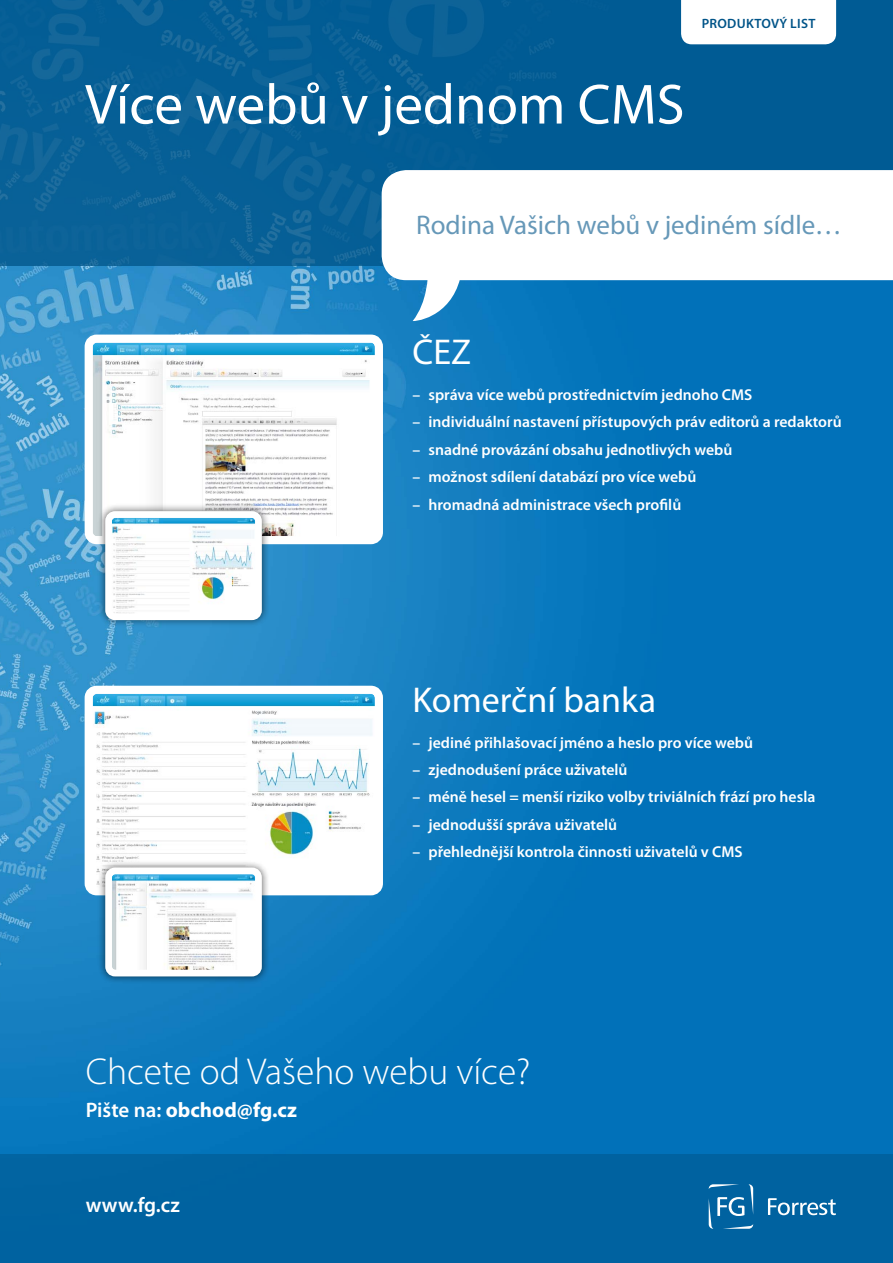
<style>
.page{position:relative;width:893px;height:1263px;background:#fff}
.page>*{position:absolute;margin:0;border:0;box-sizing:border-box;transform-origin:0 0}
.t1{font:57px "Myriad Pro";color:#fff}
.t2{font:300 37.5px "Myriad Pro";color:#fff}
.t3{font:36px "Myriad Pro";color:#fff}
.t4{font:27px "Myriad Pro";color:#6698b8}
.t5{font:700 21px "Myriad Pro";color:#fff}
.t6{font:600 21px "Myriad Pro";letter-spacing:.01em;color:#fff}
.t7{font:600 15.75px "Myriad Pro";color:#fff}
.t8{font:600 13.5px "Myriad Pro";letter-spacing:.02em;color:#005488}
.s1{font-weight:600}
</style>
<div class="page">
<img style="left:0;top:266px;width:893px;height:888px">
<svg style="left:0;top:0;width:893px;height:266px;background:#055e95"></svg>
<div style="left:0;top:1154px;width:893px;height:109px;background:#0062a0"></div>
<svg style="left:681px;top:0;width:155px;height:44px"></svg>
<svg style="left:709px;top:1184px;width:44px;height:45px"></svg>
<svg style="left:768px;top:1198px;width:68px;height:17px"></svg>
<svg style="left:413px;top:280px;width:49px;height:41px"></svg>
<svg style="left:382px;top:170px;width:511px;height:110px"></svg>
<img style="left:94px;top:344px;width:280px;height:191px">
<div style="left:85px;top:335px;width:298px;height:209px;border:8px solid #fff;border-radius:8px"></div>
<div style="left:98px;top:503px;width:171px;height:125px;background:#000;opacity:.59"></div>
<img style="left:113px;top:519px;width:141px;height:93px">
<div style="left:105px;top:511px;width:157px;height:109px;border:7px solid #fff;border-radius:7px"></div>
<img style="left:94px;top:695px;width:280px;height:191px">
<div style="left:85px;top:686px;width:298px;height:209px;border:8px solid #fff;border-radius:8px"></div>
<div style="left:98px;top:860px;width:171px;height:124px;background:#000;opacity:.59"></div>
<img style="left:113px;top:875px;width:141px;height:93px">
<div style="left:105px;top:867px;width:157px;height:109px;border:7px solid #fff;border-radius:7px"></div>
<p class="t8" style="left:702px;top:16px;width:115px">produktový list</p>
<h1 class="t1" style="left:85px;top:69px;width:601px">Více webů v jednom CMS</h1>
<h3 class="t4" style="left:416px;top:209px;width:427px">Rodina Vašich webů v jediném sídle…</h3>
<h3 class="t3" style="left:412px;top:330px;width:60px">ČEZ</h3>
<p class="t7" style="left:412px;top:386px;width:340px">– správa více webů prostřednictvím jednoho CMS</p>
<p class="t7" style="left:412px;top:413px;width:431px">– individuální nastavení přístupových práv editorů a redaktorů</p>
<p class="t7" style="left:412px;top:441px;width:321px">– snadné provázání obsahu jednotlivých webů</p>
<p class="t7" style="left:412px;top:468px;width:285px">– možnost sdílení databází pro více webů</p>
<p class="t7" style="left:412px;top:495px;width:270px">– hromadná administrace všech profilů</p>
<h3 class="t3" style="left:412px;top:677px;width:245px">Komerční banka</h3>
<p class="t7" style="left:412px;top:733px;width:342px">– jediné přihlašovací jméno a heslo pro více webů</p>
<p class="t7" style="left:412px;top:761px;width:217px">– zjednodušení práce uživatelů</p>
<p class="t7" style="left:412px;top:788px;width:404px">– méně hesel = menší riziko volby triviálních frází pro hesla</p>
<p class="t7" style="left:412px;top:816px;width:206px">– jednodušší správa uživatelů</p>
<p class="t7" style="left:412px;top:843px;width:330px">– přehlednější kontrola činnosti uživatelů v CMS</p>
<h2 class="t2" style="left:86px;top:1048px;width:446px">Chcete od Vašeho webu více?</h2>
<h3 class="t5" style="left:86px;top:1096px;width:213px"><span class="s1">Pište na:</span> obchod@fg.cz</h3>
<h3 class="t6" style="left:86px;top:1193px;width:95px">www.fg.cz</h3>
</div>
